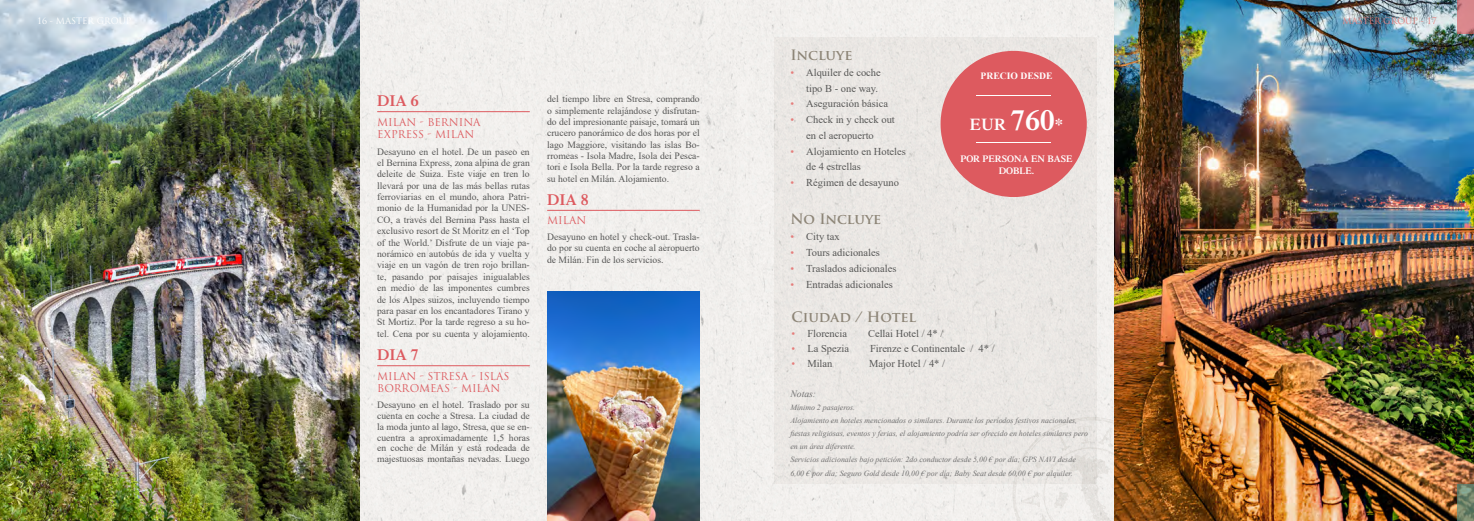
<style>
.page{position:relative;width:1474px;height:521px;background:#fff}
.page>*{position:absolute;margin:0;border:0;box-sizing:border-box;transform-origin:0 0}
.t1{font:600 16.62px "Times LT Std";color:#fff}
.t2{font:600 15.75px "Times LT Std";color:#dd5a5f}
.t3{font:700 14px "Trajan Pro";letter-spacing:-.005em;color:#8d8577}
.t4{font:10.5px/15.8px "Times New Roman";color:#575756;text-align:right}
.t5{font:10.5px/12.2px "Trajan Pro";color:#dd5a5f}
.t6{font:9.62px/11.4px "Times New Roman";color:#575756;text-align:justify}
.t7{font:600 9.62px/11.5px "Times LT Std";color:#fff;text-align:center}
.t8{font:700 9.62px "Times New Roman";color:#fff}
.t9{font:italic 9.62px "Times New Roman";color:#706f6f}
.t10{font:8.75px "Trajan Pro";letter-spacing:-.01em;color:#fff}
.t11{font:8.75px "Trajan Pro";letter-spacing:-.01em;color:#e57e7c}
.t12{font:italic 7.88px/13.1px "Times New Roman";color:#706f6f}
.s1{color:#e57e7c}
.s2{font-size:28.88px}
</style>
<div class="page">
<div style="left:360px;top:0;width:754px;height:520px;background:#f1efec"></div>
<hr style="left:377px;top:111px;width:153px;height:1px;background:#dd5a5f">
<hr style="left:377px;top:365px;width:153px;height:1px;background:#dd5a5f">
<hr style="left:547px;top:210px;width:152px;height:1px;background:#dd5a5f">
<svg style="left:1012px;top:417px;width:102px;height:104px"></svg>
<img style="left:0;top:0;width:360px;height:521px">
<img style="left:1114px;top:0;width:359px;height:521px">
<img style="left:547px;top:291px;width:152px;height:230px">
<div style="left:774px;top:37px;width:322px;height:447px;background:#eae7e3"></div>
<div style="left:940px;top:51px;width:146px;height:146px;background:#dd5a5f;border-radius:50%"></div>
<hr style="left:976px;top:95px;width:74px;height:1px;background:#fff">
<hr style="left:976px;top:142px;width:74px;height:1px;background:#fff">
<svg style="left:1456px;top:0;width:17px;height:33px"></svg>
<svg style="left:1456px;top:484px;width:17px;height:37px"></svg>
<p class="t10" style="left:37px;top:16px;width:96px">16 - MASTER GROUP</p>
<p class="t11" style="left:1342px;top:16px;width:96px">MASTER GROUP - 17</p>
<h2 class="t2" style="left:377px;top:92px;width:43px">DIA 6</h2>
<p class="t5" style="left:377px;top:116px;width:105px">MILAN - BERNINA<br>EXPRESS - MILAN</p>
<p class="t6" style="left:377px;top:145px;width:154px">Desayuno en el hotel. De un paseo en el Bernina Express, zona alpina de gran deleite de Suiza. Este viaje en tren lo llevará por una de las más bellas rutas ferroviarias en el mundo, ahora Patri&shy;monio de la Humanidad por la UNES-CO, a través del Bernina Pass hasta el exclusivo resort de St Moritz en el ‘Top of the World.’ Disfrute de un viaje pa&shy;norámico en autobús de ida y vuelta y viaje en un vagón de tren rojo brillan&shy;te, pasando por paisajes inigualables en medio de las imponentes cumbres de los Alpes suizos, incluyendo tiempo para pasar en los encantadores Tirano y St Mortiz. Por la tarde regreso a su ho&shy;tel. Cena por su cuenta y alojamiento.</p>
<h2 class="t2" style="left:377px;top:346px;width:43px">DIA 7</h2>
<p class="t5" style="left:377px;top:370px;width:134px">MILAN - STRESA - ISLAS<br>BORROMEAS - MILAN</p>
<p class="t6" style="left:377px;top:399px;width:154px;line-height:10.8px">Desayuno en el hotel. Traslado por su cuenta en coche a Stresa. La ciudad de la moda junto al lago, Stresa, que se en&shy;cuentra a aproximadamente 1,5 horas en coche de Milán y está rodeada de majestuosas montañas nevadas. Luego</p>
<p class="t6" style="left:547px;top:93px;width:154px">del tiempo libre en Stresa, comprando o simplemente relajándose y disfrutan&shy;do del impresionante paisaje, tomará un crucero panorámico de dos horas por el lago Maggiore, visitando las islas Bo&shy;rromeas - Isola Madre, Isola dei Pesca&shy;tori e Isola Bella. Por la tarde regreso a su hotel en Milán. Alojamiento.</p>
<h2 class="t2" style="left:547px;top:190px;width:43px">DIA 8</h2>
<p class="t5" style="left:547px;top:214px;width:41px">MILAN</p>
<p class="t6" style="left:547px;top:231px;width:154px">Desayuno en hotel y check-out. Trasla&shy;do por su cuenta en coche al aeropuerto de Milán. Fin de los servicios.</p>
<h3 class="t3" style="left:790px;top:46px;width:63px">Incluye</h3>
<p class="t4" style="left:790px;top:64px;width:92px"><span class="s1">•</span> Alquiler de coche tipo B - one way.</p>
<p class="t4" style="left:790px;top:96px;width:99px"><span class="s1">•</span> Aseguración básica</p>
<p class="t4" style="left:790px;top:111px;width:106px;text-align:center"><span class="s1">•</span> Check in y check out en el aeropuerto</p>
<p class="t4" style="left:806px;top:143px;width:101px;text-align:left;text-indent:-16px"><span class="s1">•</span> Alojamiento en Hoteles de 4 estrellas</p>
<p class="t4" style="left:790px;top:174px;width:110px"><span class="s1">•</span> Régimen de desayuno</p>
<h3 class="t3" style="left:790px;top:211px;width:92px">No Incluye</h3>
<p class="t4" style="left:790px;top:228px;width:51px"><span class="s1">•</span> City tax</p>
<p class="t4" style="left:790px;top:244px;width:91px"><span class="s1">•</span> Tours adicionales</p>
<p class="t4" style="left:790px;top:260px;width:108px"><span class="s1">•</span> Traslados adicionales</p>
<p class="t4" style="left:790px;top:276px;width:104px"><span class="s1">•</span> Entradas adicionales</p>
<p class="t8" style="left:980px;top:69px;width:73px">PRECIO DESDE</p>
<h1 class="t1" style="left:969px;top:114px;width:95px">EUR <span class="s2">760</span>*</h1>
<p class="t7" style="left:960px;top:153px;width:114px">POR PERSONA EN BASE<br>DOBLE.</p>
<h3 class="t3" style="left:791px;top:308px;width:126px">Ciudad / Hotel</h3>
<p class="t4" style="left:791px;top:325px;width:57px"><span class="s1">•</span> Florencia</p>
<p class="t4" style="left:868px;top:325px;width:77px">Cellai Hotel / 4* /</p>
<p class="t4" style="left:791px;top:340px;width:59px"><span class="s1">•</span> La Spezia</p>
<p class="t4" style="left:870px;top:340px;width:126px">Firenze e Continentale / 4* /</p>
<p class="t4" style="left:791px;top:355px;width:42px"><span class="s1">•</span> Milan</p>
<p class="t4" style="left:869px;top:355px;width:77px">Major Hotel / 4* /</p>
<p class="t9" style="left:790px;top:387px;width:27px">Notas:</p>
<p class="t12" style="left:790px;top:400px;width:299px">Mínimo 2 pasajeros.<br>Alojamiento en hoteles mencionados o similares. Durante los períodos festivos nacionales, fiestas religiosas, eventos y ferias, el alojamiento podría ser ofrecido en hoteles similares pero en un área diferente.<br>Servicios adicionales bajo petición: 2do conductor desde 5,00 € por día; GPS NAVI desde 6,00 € por día; Seguro Gold desde 10,00 € por día; Baby Seat desde 60,00 € por alquiler.</p>
</div>
